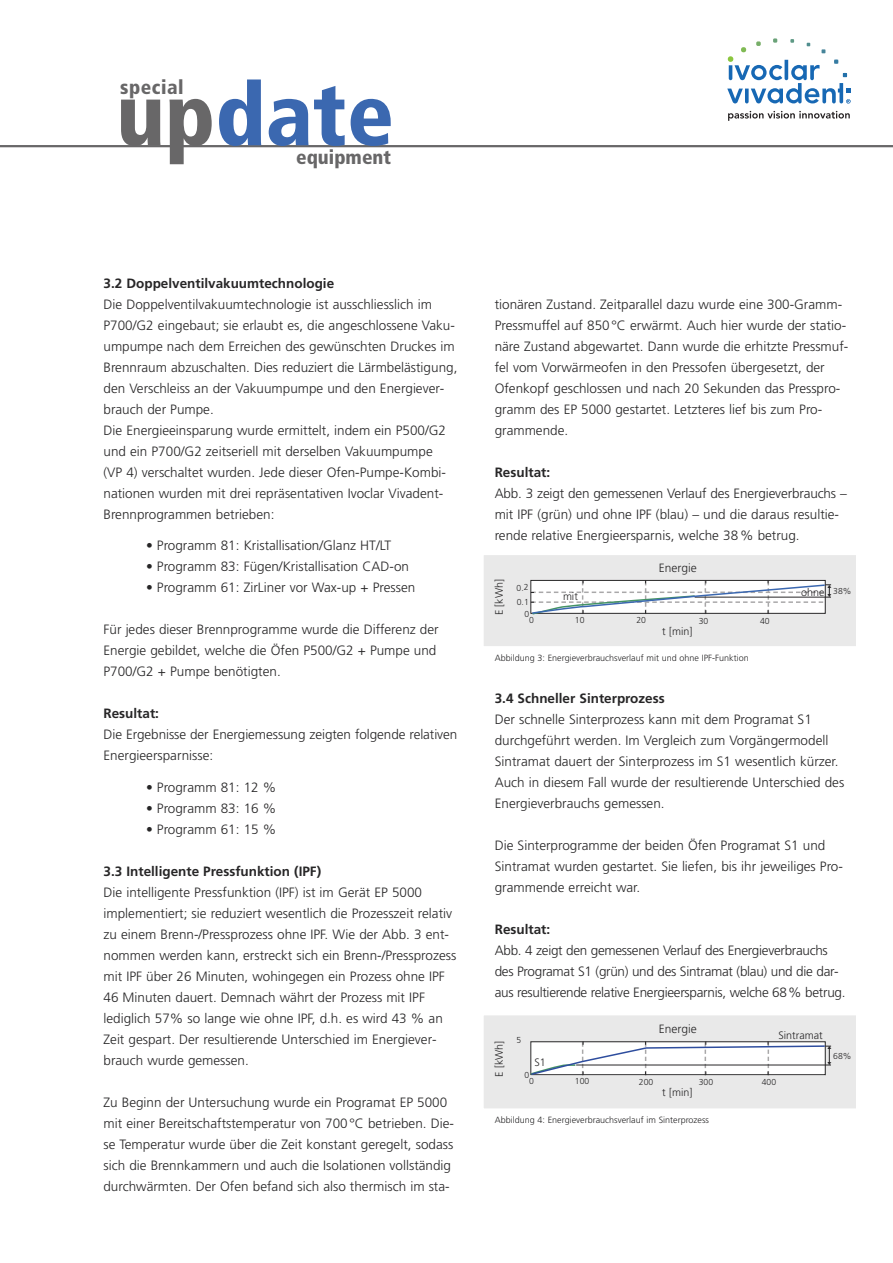
<style>
.page{position:relative;width:893px;height:1263px;background:#fff}
.page>*{position:absolute;margin:0;border:0;box-sizing:border-box;transform-origin:0 0}
.t1{font:900 condensed 87.75px "Frutiger";color:#3b68b0}
.t2{font:900 condensed 19.65px "Frutiger";color:#686768}
.t3{font:900 condensed 19.65px "Frutiger";letter-spacing:.025em;color:#686768}
.t4{font:300 13.5px/21px "Frutiger";color:#272627}
.t5{font:300 13.5px/21px "Frutiger";letter-spacing:-.02em;color:#272627}
.t6{font:700 13.5px "Frutiger";color:#272627}
.t7{font:300 12px "Frutiger";color:#272627}
.t8{font:300 10.8px "Frutiger";color:#272627}
.t9{font:300 9px "Frutiger";color:#272627}
.t10{font:300 8.7px "Frutiger";color:#272627}
.s1{color:#686768}
</style>
<div class="page">
<div style="left:484px;top:1015px;width:372px;height:93px;background:#e9e9e9"></div>
<div style="left:484px;top:555px;width:372px;height:91px;background:#e9e9e9"></div>
<hr style="left:0;top:145px;width:893px;height:2px;background:#686768">
<svg style="left:727px;top:38px;width:123px;height:65px"></svg>
<svg style="left:728px;top:111px;width:122px;height:10px"></svg>
<svg style="left:530px;top:580px;width:301px;height:35px"></svg>
<svg style="left:530px;top:1041px;width:301px;height:35px"></svg>
<h2 class="t3" style="left:120px;top:79px;width:65px">special</h2>
<h1 class="t1" style="left:116px;top:79px;width:279px"><span class="s1">up</span>date</h1>
<h2 class="t2" style="left:296px;top:149px;width:96px">equipment</h2>
<p class="t6" style="left:104px;top:277px;width:232px">3.2 Doppelventilvakuumtechnologie</p>
<p class="t4" style="left:104px;top:294px;width:355px">Die Doppelventilvakuumtechnologie ist ausschliesslich im P700/G2 eingebaut; sie erlaubt es, die angeschlossene Vaku&shy;umpumpe nach dem Erreichen des gewünschten Druckes im Brennraum abzuschalten. Dies reduziert die Lärmbelästigung, den Verschleiss an der Vakuumpumpe und den Energiever&shy;brauch der Pumpe.<br>Die Energieeinsparung wurde ermittelt, indem ein P500/G2 und ein P700/G2 zeitseriell mit derselben Vakuumpumpe<br>(VP 4) verschaltet wurden. Jede dieser Ofen-Pumpe-Kombi&shy;nationen wurden mit drei repräsentativen Ivoclar Vivadent-Brennprogrammen betrieben:</p>
<p class="t4" style="left:146px;top:536px;width:247px">• Programm 81: Kristallisation/Glanz HT/LT</p>
<p class="t4" style="left:146px;top:557px;width:264px">• Programm 83: Fügen/Kristallisation CAD-on</p>
<p class="t4" style="left:146px;top:578px;width:271px">• Programm 61: ZirLiner vor Wax-up + Pressen</p>
<p class="t4" style="left:104px;top:620px;width:337px">Für jedes dieser Brennprogramme wurde die Differenz der<br>Energie gebildet, welche die Öfen P500/G2 + Pumpe und<br>P700/G2 + Pumpe benötigten.</p>
<p class="t6" style="left:104px;top:708px;width:57px">Resultat:</p>
<p class="t4" style="left:104px;top:725px;width:355px">Die Ergebnisse der Energiemessung zeigten folgende relativen<br>Energieersparnisse:</p>
<p class="t4" style="left:146px;top:777px;width:132px">• Programm 81: 12 %</p>
<p class="t4" style="left:146px;top:798px;width:132px">• Programm 83: 16 %</p>
<p class="t4" style="left:146px;top:819px;width:132px">• Programm 61: 15 %</p>
<p class="t6" style="left:104px;top:865px;width:219px">3.3 Intelligente Pressfunktion (IPF)</p>
<p class="t4" style="left:103px;top:882px;width:354px">Die intelligente Pressfunktion (IPF) ist im Gerät EP 5000 implementiert; sie reduziert wesentlich die Prozesszeit relativ zu einem Brenn-/Pressprozess ohne IPF. Wie der Abb. 3 ent&shy;nommen werden kann, erstreckt sich ein Brenn-/Pressprozess mit IPF über 26 Minuten, wohingegen ein Prozess ohne IPF 46 Minuten dauert. Demnach währt der Prozess mit IPF lediglich 57% so lange wie ohne IPF, d.h. es wird 43 % an Zeit gespart. Der resultierende Unterschied im Energiever&shy;brauch wurde gemessen.</p>
<p class="t4" style="left:103px;top:1092px;width:352px">Zu Beginn der Untersuchung wurde ein Programat EP 5000 mit einer Bereitschaftstemperatur von 700°C betrieben. Die&shy;se Temperatur wurde über die Zeit konstant geregelt, sodass sich die Brennkammern und auch die Isolationen vollständig durchwärmten. Der Ofen befand sich also thermisch im sta-</p>
<p class="t4" style="left:495px;top:294px;width:355px">tionären Zustand. Zeitparallel dazu wurde eine 300-Gramm-Pressmuffel auf 850°C erwärmt. Auch hier wurde der statio&shy;näre Zustand abgewartet. Dann wurde die erhitzte Pressmuf&shy;fel vom Vorwärmeofen in den Pressofen übergesetzt, der Ofenkopf geschlossen und nach 20 Sekunden das Presspro&shy;gramm des EP 5000 gestartet. Letzteres lief bis zum Pro&shy;grammende.</p>
<p class="t6" style="left:495px;top:466px;width:57px">Resultat:</p>
<p class="t4" style="left:495px;top:483px;width:354px">Abb. 3 zeigt den gemessenen Verlauf des Energieverbrauchs – mit IPF (grün) und ohne IPF (blau) – und die daraus resultie&shy;rende relative Energieersparnis, welche 38% betrug.</p>
<p class="t8" style="left:495px;top:615px;width:38px;rotate:-90deg">E [kWh]</p>
<p class="t10" style="left:517px;top:599px;width:14px">0.1</p>
<p class="t8" style="left:563px;top:592px;width:16px">mit</p>
<p class="t7" style="left:659px;top:563px;width:39px">Energie</p>
<p class="t10" style="left:529px;top:616px;width:6px">0</p>
<p class="t10" style="left:575px;top:617px;width:11px">10</p>
<p class="t10" style="left:636px;top:617px;width:11px">20</p>
<p class="t10" style="left:699px;top:617px;width:11px">30</p>
<p class="t10" style="left:760px;top:617px;width:11px">40</p>
<p class="t8" style="left:662px;top:627px;width:32px">t [min]</p>
<p class="t8" style="left:801px;top:588px;width:25px">ohne</p>
<p class="t10" style="left:833px;top:588px;width:20px">38%</p>
<p class="t9" style="left:495px;top:654px;width:255px">Abbildung 3: Energieverbrauchsverlauf mit und ohne IPF-Funktion</p>
<p class="t6" style="left:495px;top:693px;width:172px">3.4 Schneller Sinterprozess</p>
<p class="t4" style="left:495px;top:710px;width:351px">Der schnelle Sinterprozess kann mit dem Programat S1 durchgeführt werden. Im Vergleich zum Vorgängermodell Sintramat dauert der Sinterprozess im S1 wesentlich kürzer.<br>Auch in diesem Fall wurde der resultierende Unterschied des Energieverbrauchs gemessen.</p>
<p class="t4" style="left:495px;top:836px;width:350px">Die Sinterprogramme der beiden Öfen Programat S1 und<br>Sintramat wurden gestartet. Sie liefen, bis ihr jeweiliges Pro&shy;grammende erreicht war.</p>
<p class="t6" style="left:495px;top:924px;width:57px">Resultat:</p>
<p class="t5" style="left:495px;top:941px;width:352px">Abb. 4 zeigt den gemessenen Verlauf des Energieverbrauchs des Programat S1 (grün) und des Sintramat (blau) und die dar&shy;aus resultierende relative Energieersparnis, welche 68% betrug.</p>
<p class="t8" style="left:495px;top:1077px;width:38px;rotate:-90deg">E [kWh]</p>
<p class="t8" style="left:534px;top:1058px;width:13px">S1</p>
<p class="t7" style="left:659px;top:1024px;width:39px">Energie</p>
<p class="t8" style="left:778px;top:1031px;width:46px">Sintramat</p>
<p class="t10" style="left:529px;top:1077px;width:6px">0</p>
<p class="t10" style="left:575px;top:1078px;width:16px">100</p>
<p class="t10" style="left:639px;top:1078px;width:16px">200</p>
<p class="t10" style="left:699px;top:1078px;width:16px">300</p>
<p class="t10" style="left:762px;top:1079px;width:16px">400</p>
<p class="t8" style="left:662px;top:1088px;width:32px">t [min]</p>
<p class="t9" style="left:495px;top:1116px;width:216px">Abbildung 4: Energieverbrauchsverlauf im Sinterprozess</p>
<p class="t10" style="left:833px;top:1052px;width:20px">68%</p>
</div>
